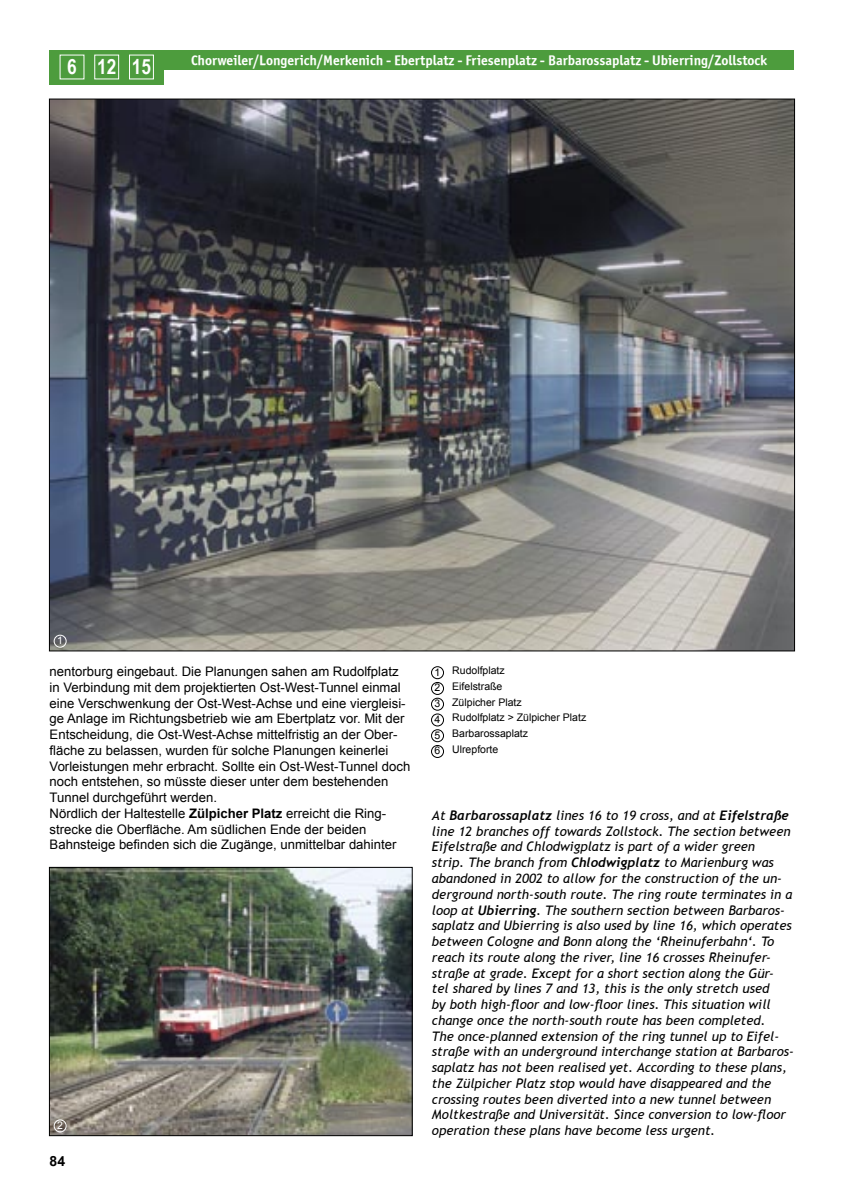
<style>
.page{position:relative;width:844px;height:1191px;background:#fff}
.page>*{position:absolute;margin:0;border:0;box-sizing:border-box;transform-origin:0 0}
.t1{font:700 21px "Arial Narrow";color:#fff}
.t2{font:14px "Officina Sans OSITCTT Bold";color:#fff}
.t3{font:700 14px "Arial";color:#000}
.t4{font:italic 13.12px/15.8px "Trebuchet MS";color:#000}
.t5{font:13.12px/15.8px "Arial";color:#000}
.t6{font:italic 700 13.12px "Trebuchet";color:#000}
.t7{font:10.5px/15.8px "Arial";color:#000}
.t8{font:10.5px "Arial";color:#fff}
.s1{font-weight:700}
.s2{font-family:"Trebuchet MS";font-weight:400}
.s3{font-family:"Trebuchet";font-weight:700}
</style>
<div class="page">
<div style="left:50px;top:50px;width:744px;height:19px;background:#4d9c3d"></div>
<div style="left:50px;top:50px;width:114px;height:34px;background:#4d9c3d"></div>
<div style="left:94px;top:55px;width:25px;height:24px;border:1px solid #fff"></div>
<div style="left:129px;top:55px;width:25px;height:24px;border:1px solid #fff"></div>
<img style="left:51px;top:101px;width:741px;height:548px">
<img style="left:51px;top:869px;width:359px;height:264px">
<div style="left:49px;top:867px;width:363px;height:268px;border:1px solid #000"></div>
<div style="left:431px;top:666px;width:12px;height:13px;border:1px solid #000;border-radius:50%"></div>
<div style="left:431px;top:698px;width:12px;height:12px;border:1px solid #000;border-radius:50%"></div>
<div style="left:431px;top:713px;width:12px;height:13px;border:1px solid #000;border-radius:50%"></div>
<div style="left:431px;top:682px;width:12px;height:12px;border:1px solid #000;border-radius:50%"></div>
<div style="left:431px;top:729px;width:12px;height:13px;border:1px solid #000;border-radius:50%"></div>
<div style="left:431px;top:745px;width:12px;height:12px;border:1px solid #000;border-radius:50%"></div>
<div style="left:54px;top:635px;width:12px;height:12px;border:1px solid #fff;border-radius:50%"></div>
<div style="left:54px;top:1119px;width:12px;height:13px;border:1px solid #fff;border-radius:50%"></div>
<h1 class="t1" style="left:67px;top:51px;width:11px">6</h1>
<p class="t2" style="left:191px;top:51px;width:577px">Chorweiler/Longerich/Merkenich - Ebertplatz - Friesenplatz - Barbarossaplatz - Ubierring/Zollstock</p>
<h1 class="t1" style="left:97px;top:51px;width:55px">12 15</h1>
<p class="t8" style="left:57px;top:633px;width:7px">1</p>
<p class="t5" style="left:50px;top:663px;width:362px">nentorburg eingebaut. Die Planungen sahen am Rudolfplatz in Verbindung mit dem projektierten Ost-West-Tunnel einmal eine Verschwenkung der Ost-West-Achse und eine viergleisi&shy;ge Anlage im Richtungsbetrieb wie am Ebertplatz vor. Mit der Entscheidung, die Ost-West-Achse mittelfristig an der Ober&shy;fläche zu belassen, wurden für solche Planungen keinerlei Vorleistungen mehr erbracht. Sollte ein Ost-West-Tunnel doch noch entstehen, so müsste dieser unter dem bestehenden Tunnel durchgeführt werden.<br>Nördlich der Haltestelle <span class="s1">Zülpicher Platz</span> erreicht die Ring&shy;strecke die Oberfläche. Am südlichen Ende der beiden Bahnsteige befinden sich die Zugänge, unmittelbar dahinter</p>
<p class="t8" style="left:57px;top:1118px;width:7px">2</p>
<p class="t3" style="left:50px;top:1152px;width:17px">84</p>
<p class="t7" style="left:434px;top:664px;width:7px">1</p>
<p class="t7" style="left:434px;top:695px;width:7px">3<br>4</p>
<p class="t7" style="left:434px;top:680px;width:7px">2</p>
<p class="t7" style="left:434px;top:727px;width:7px">5<br>6</p>
<p class="t7" style="left:452px;top:662px;width:135px">Rudolfplatz<br>Eifelstraße<br>Zülpicher Platz<br>Rudolfplatz &gt; Zülpicher Platz<br>Barbarossaplatz<br>Ulrepforte</p>
<p class="t6" style="left:432px;top:807px;width:358px"><span class="s2">At</span> Barbarossaplatz <span class="s2">lines 16 to 19 cross, and at</span> Eifelstraße</p>
<p class="t4" style="left:432px;top:823px;width:363px">line 12 branches off towards Zollstock. The section between Eifelstraße and Chlodwigplatz is part of a wider green<br>strip. The branch from <span class="s3">Chlodwigplatz</span> to Marienburg was abandoned in 2002 to allow for the construction of the un&shy;derground north-south route. The ring route terminates in a loop at <span class="s3">Ubierring</span>. The southern section between Barbaros&shy;saplatz and Ubierring is also used by line 16, which operates between Cologne and Bonn along the ‘Rheinuferbahn‘. To reach its route along the river, line 16 crosses Rheinufer&shy;straße at grade. Except for a short section along the Gür&shy;tel shared by lines 7 and 13, this is the only stretch used<br>by both high-floor and low-floor lines. This situation will change once the north-south route has been completed.<br>The once-planned extension of the ring tunnel up to Eifel&shy;straße with an underground interchange station at Barbaros&shy;saplatz has not been realised yet. According to these plans, the Zülpicher Platz stop would have disappeared and the crossing routes been diverted into a new tunnel between Moltkestraße and Universität. Since conversion to low-floor operation these plans have become less urgent.</p>
</div>
